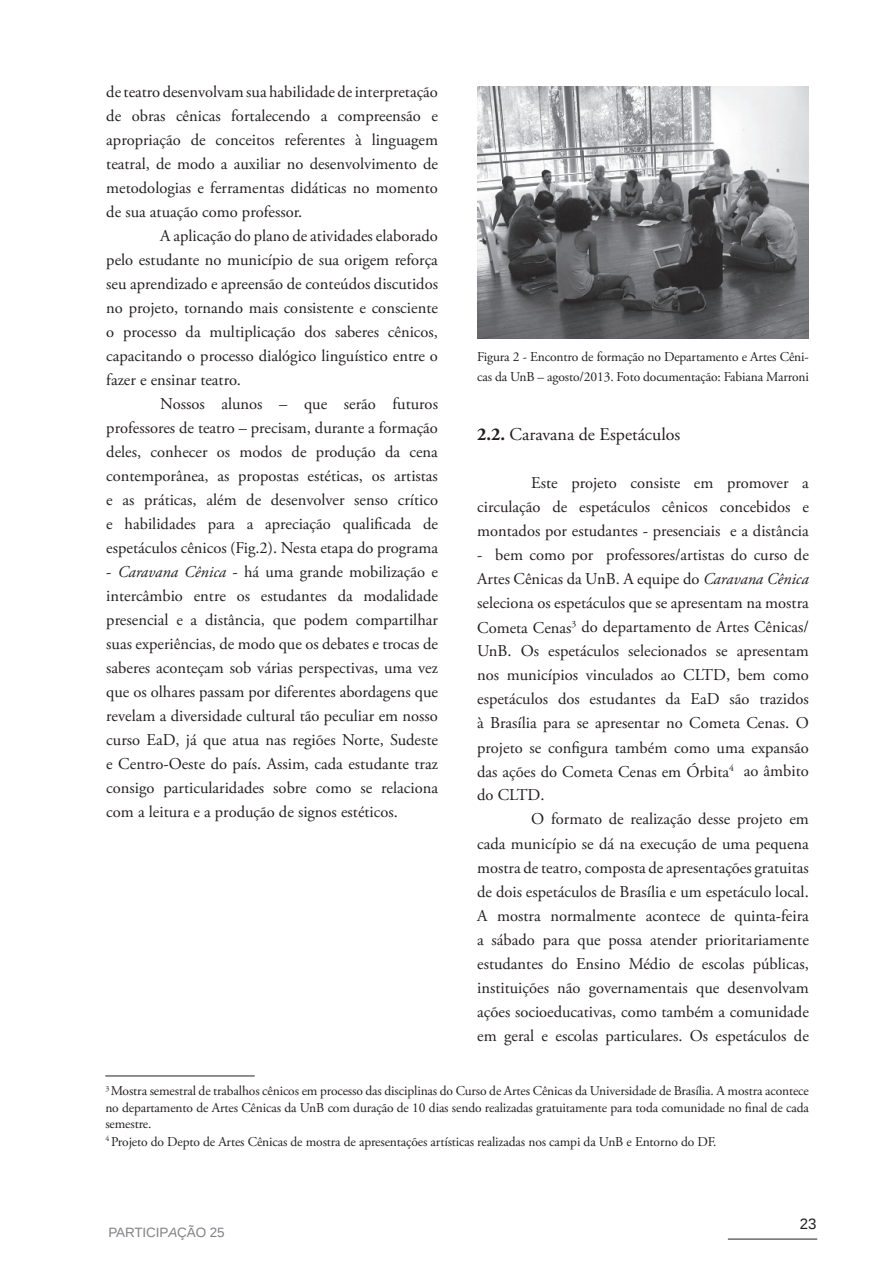
<style>
.page{position:relative;width:893px;height:1263px;background:#fff}
.page>*{position:absolute;margin:0;border:0;box-sizing:border-box;transform-origin:0 0}
.t1{font:18px "Adobe Garamond Pro";color:#231f20}
.t2{font:16.5px/24px "Adobe Garamond Pro";color:#231f20;text-align:justify}
.t3{font:15px "Un B Office";color:#231f20}
.t4{font:13.5px/16.2px "Adobe Garamond Pro";letter-spacing:-.01em;color:#231f20}
.t5{font:13.5px "Un B Office";letter-spacing:-.01em;color:#808285}
.s1{font-style:italic}
.s2{font-weight:700}
</style>
<div class="page">
<hr style="left:728px;top:1239px;width:89px;height:1px;background:#231f20">
<img style="left:477px;top:87px;width:332px;height:251px">
<hr style="left:105px;top:1075px;width:150px;height:1px;background:#231f20">
<p class="t2" style="left:106px;top:80px;width:333px">de teatro desenvolvam sua habilidade de interpretação de obras cênicas fortalecendo a compreensão e apropriação de conceitos referentes à linguagem teatral, de modo a auxiliar no desenvolvimento de metodologias e ferramentas didáticas no momento de sua atuação como professor.</p>
<p class="t2" style="left:106px;top:224px;width:333px;text-indent:54px">A aplicação do plano de atividades elaborado pelo estudante no município de sua origem reforça seu aprendizado e apreensão de conteúdos discutidos no projeto, tornando mais consistente e consciente o processo da multiplicação dos saberes cênicos, capacitando o processo dialógico linguístico entre o fazer e ensinar teatro.</p>
<p class="t2" style="left:106px;top:392px;width:333px;text-indent:54px">Nossos alunos – que serão futuros professores de teatro – precisam, durante a formação deles, conhecer os modos de produção da cena contemporânea, as propostas estéticas, os artistas e as práticas, além de desenvolver senso crítico e habilidades para a apreciação qualificada de espetáculos cênicos (Fig.2). Nesta etapa do programa</p>
<p class="t2" style="left:106px;top:561px;width:333px">- <span class="s1">Caravana Cênica</span> - há uma grande mobilização e intercâmbio entre os estudantes da modalidade presencial e a distância, que podem compartilhar suas experiências, de modo que os debates e trocas de saberes aconteçam sob várias perspectivas, uma vez que os olhares passam por diferentes abordagens que revelam a diversidade cultural tão peculiar em nosso curso EaD, já que atua nas regiões Norte, Sudeste e Centro-Oeste do país. Assim, cada estudante traz consigo particularidades sobre como se relaciona com a leitura e a produção de signos estéticos.</p>
<p class="t4" style="left:477px;top:348px;width:333px;line-height:19.5px">Figura 2 - Encontro de formação no Departamento e Artes Cêni&shy;cas da UnB – agosto/2013. Foto documentação: Fabiana Marroni</p>
<p class="t1" style="left:477px;top:424px;width:205px"><span class="s2">2.2.</span> Caravana de Espetáculos</p>
<p class="t2" style="left:477px;top:472px;width:333px;text-indent:54px">Este projeto consiste em promover a circulação de espetáculos cênicos concebidos e montados por estudantes - presenciais e a distância</p>
<p class="t2" style="left:477px;top:544px;width:333px">- bem como por professores/artistas do curso de Artes Cênicas da UnB. A equipe do <span class="s1">Caravana Cênica </span>seleciona os espetáculos que se apresentam na mostra Cometa Cenas<sup>3</sup> do departamento de Artes Cênicas/ UnB. Os espetáculos selecionados se apresentam nos municípios vinculados ao CLTD, bem como espetáculos dos estudantes da EaD são trazidos à Brasília para se apresentar no Cometa Cenas. O projeto se configura também como uma expansão das ações do Cometa Cenas em Órbita<sup>4</sup> ao âmbito do CLTD.</p>
<p class="t2" style="left:477px;top:808px;width:333px;text-indent:54px">O formato de realização desse projeto em cada município se dá na execução de uma pequena mostra de teatro, composta de apresentações gratuitas de dois espetáculos de Brasília e um espetáculo local.<br>A mostra normalmente acontece de quinta-feira a sábado para que possa atender prioritariamente estudantes do Ensino Médio de escolas públicas, instituições não governamentais que desenvolvam ações socioeducativas, como também a comunidade em geral e escolas particulares. Os espetáculos de</p>
<p class="t4" style="left:105px;top:1083px;width:705px;text-align:justify"><sup>3</sup> Mostra semestral de trabalhos cênicos em processo das disciplinas do Curso de Artes Cênicas da Universidade de Brasília. A mostra acontece no departamento de Artes Cênicas da UnB com duração de 10 dias sendo realizadas gratuitamente para toda comunidade no final de cada semestre.</p>
<p class="t4" style="left:105px;top:1134px;width:613px"><sup>4</sup> Projeto do Depto de Artes Cênicas de mostra de apresentações artísticas realizadas nos campi da UnB e Entorno do DF.</p>
<p class="t5" style="left:108px;top:1224px;width:118px">PARTICIP<span class="s1">A</span>ÇÃO 25</p>
<p class="t3" style="left:800px;top:1215px;width:18px">23</p>
</div>
